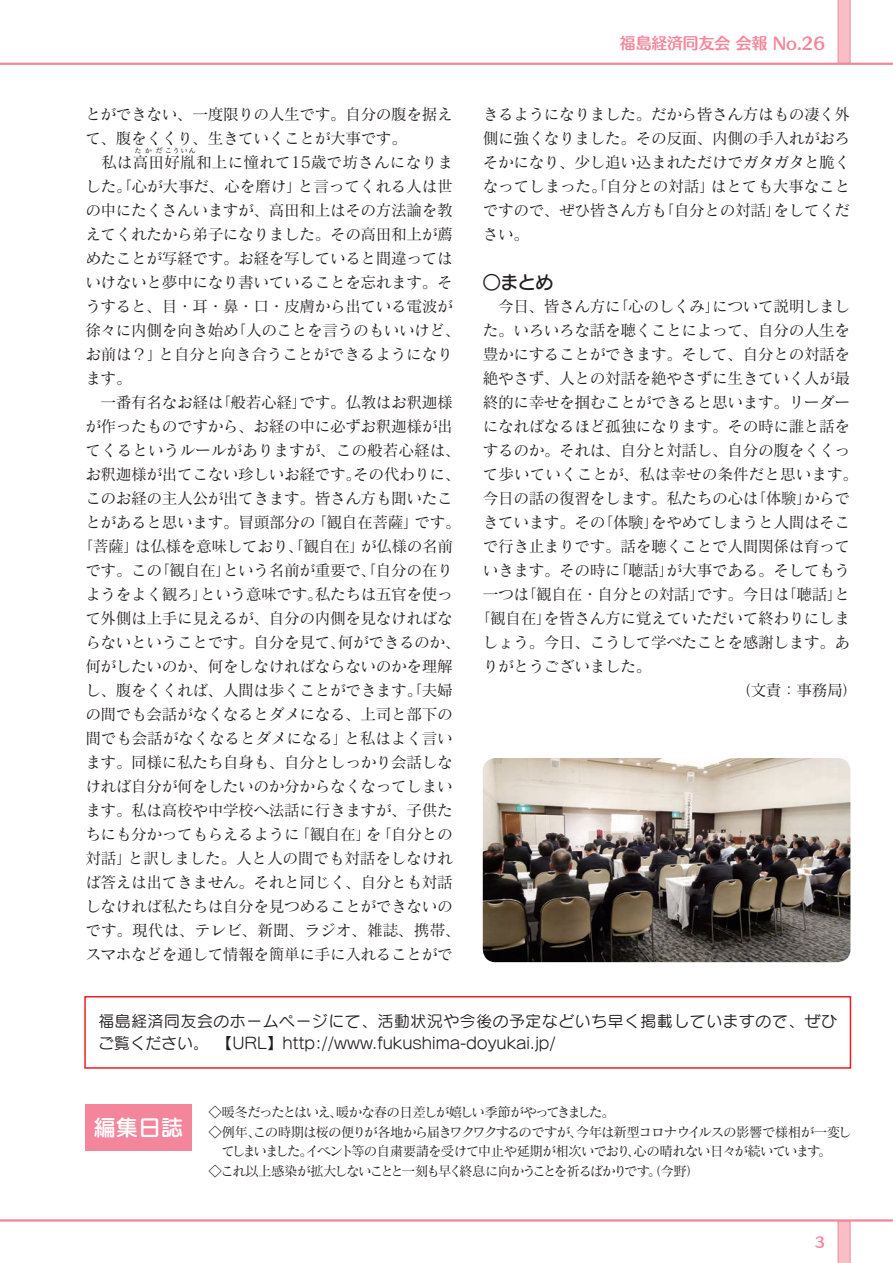
<style>
.page{position:relative;width:893px;height:1263px;background:#fff}
.page>*{position:absolute;margin:0;border:0;box-sizing:border-box;transform-origin:0 0}
.t1{font:22.5px "Seurat Pro DB";color:#fff}
.t2{font:18px "Seurat Pro DB";color:#231f20}
.t3{font:15.75px/24px "Matisse Pro M";letter-spacing:-.03em;color:#231f20}
.t4{font:15.75px/22.5px "Seurat Pro M";letter-spacing:.045em;color:#231f20}
.t5{font:15.75px "Matisse Pro M";letter-spacing:-.005em;color:#231f20}
.t6{font:15.75px "Matisse Pro M";color:#231f20}
.t7{font:15.75px "Humming Std B";color:#f3869a}
.t8{font:13.5px "Matisse Pro M";letter-spacing:-.08em;color:#231f20}
.t9{font:13.5px "Matisse Pro M";letter-spacing:-.115em;color:#231f20}
.t10{font:13.5px "Matisse Pro M";letter-spacing:-.105em;color:#231f20}
.t11{font:13.5px "Humming Std B";color:#f3869a}
.t12{font:6.75px "Matisse Pro M";letter-spacing:.27em;color:#231f20}
</style>
<div class="page">
<svg style="left:838px;top:0;width:12px;height:63px"></svg>
<svg style="left:838px;top:1221px;width:12px;height:42px"></svg>
<hr style="left:0;top:1219px;width:893px;height:2px;background:#f3869a">
<hr style="left:0;top:63px;width:893px;height:2px;background:#f3869a">
<div style="left:85px;top:1104px;width:107px;height:47px;background:#f3869a"></div>
<img style="left:483px;top:758px;width:367px;height:204px">
<div style="left:84px;top:996px;width:767px;height:73px;border:2px solid #ee1d23"></div>
<p class="t3" style="left:85px;top:102px;width:369px">とができない、一度限りの人生です。自分の腹を据えて、腹をくくり、生きていくことが大事です。<br>　私は高田好胤和上に憧れて15歳で坊さんになりま</p>
<p class="t12" style="left:135px;top:147px;width:62px">たかだこういん</p>
<p class="t3" style="left:85px;top:174px;width:369px">した。「心が大事だ、心を磨け」と言ってくれる人は世</p>
<p class="t3" style="left:85px;top:198px;width:369px">の中にたくさんいますが、高田和上はその方法論を教</p>
<p class="t3" style="left:85px;top:222px;width:369px">えてくれたから弟子になりました。その高田和上が薦</p>
<p class="t3" style="left:85px;top:246px;width:369px">めたことが写経です。お経を写していると間違っては</p>
<p class="t3" style="left:85px;top:270px;width:369px">いけないと夢中になり書いていることを忘れます。そ</p>
<p class="t3" style="left:85px;top:294px;width:369px">うすると、目・耳・鼻・口・皮膚から出ている電波が</p>
<p class="t3" style="left:85px;top:318px;width:377px">徐々に内側を向き始め「人のことを言うのもいいけど、</p>
<p class="t3" style="left:85px;top:342px;width:369px">お前は？」と自分と向き合うことができるようになり</p>
<p class="t3" style="left:85px;top:366px;width:48px">ます。</p>
<p class="t3" style="left:85px;top:390px;width:369px">　一番有名なお経は「般若心経」です。仏教はお釈迦様</p>
<p class="t3" style="left:85px;top:414px;width:369px">が作ったものですから、お経の中に必ずお釈迦様が出</p>
<p class="t5" style="left:85px;top:440px;width:377px">てくるというルールがありますが、この般若心経は、</p>
<p class="t3" style="left:85px;top:462px;width:377px">お釈迦様が出てこない珍しいお経です。その代わりに、</p>
<p class="t3" style="left:85px;top:486px;width:369px">このお経の主人公が出てきます。皆さん方も聞いたこ</p>
<p class="t3" style="left:85px;top:510px;width:377px">とがあると思います。冒頭部分の「観自在菩薩」です。</p>
<p class="t3" style="left:77px;top:534px;width:377px">「菩薩」は仏様を意味しており、「観自在」が仏様の名前</p>
<p class="t3" style="left:85px;top:558px;width:369px">です。この「観自在」という名前が重要で、「自分の在り</p>
<p class="t3" style="left:85px;top:582px;width:369px">ようをよく観ろ」という意味です。私たちは五官を使っ</p>
<p class="t3" style="left:85px;top:606px;width:369px">て外側は上手に見えるが、自分の内側を見なければな</p>
<p class="t3" style="left:85px;top:630px;width:377px">らないということです。自分を見て、何ができるのか、</p>
<p class="t3" style="left:85px;top:654px;width:369px">何がしたいのか、何をしなければならないのかを理解</p>
<p class="t3" style="left:85px;top:678px;width:369px">し、腹をくくれば、人間は歩くことができます。「夫婦</p>
<p class="t3" style="left:85px;top:702px;width:369px">の間でも会話がなくなるとダメになる、上司と部下の</p>
<p class="t3" style="left:85px;top:726px;width:369px">間でも会話がなくなるとダメになる」と私はよく言い</p>
<p class="t3" style="left:85px;top:750px;width:369px">ます。同様に私たち自身も、自分としっかり会話しな</p>
<p class="t3" style="left:85px;top:774px;width:369px">ければ自分が何をしたいのか分からなくなってしまい</p>
<p class="t3" style="left:85px;top:798px;width:369px">ます。私は高校や中学校へ法話に行きますが、子供た</p>
<p class="t3" style="left:85px;top:822px;width:369px">ちにも分かってもらえるように「観自在」を「自分との</p>
<p class="t3" style="left:85px;top:846px;width:369px">対話」と訳しました。人と人の間でも対話をしなけれ</p>
<p class="t3" style="left:85px;top:870px;width:369px">ば答えは出てきません。それと同じく、自分とも対話</p>
<p class="t3" style="left:85px;top:894px;width:369px">しなければ私たちは自分を見つめることができないの</p>
<p class="t6" style="left:85px;top:920px;width:377px">です。現代は、テレビ、新聞、ラジオ、雑誌、携帯、</p>
<p class="t3" style="left:85px;top:942px;width:369px">スマホなどを通して情報を簡単に手に入れることがで</p>
<p class="t7" style="left:620px;top:31px;width:207px">福島経済同友会 会報 No.26</p>
<p class="t3" style="left:483px;top:102px;width:369px;text-align:justify">きるようになりました。だから皆さん方はもの凄く外側に強くなりました。その反面、内側の手入れがおろそかになり、少し追い込まれただけでガタガタと脆くなってしまった。「自分との対話」はとても大事なことですので、ぜひ皆さん方も「自分との対話」をしてください。</p>
<p class="t2" style="left:483px;top:270px;width:72px">○まとめ</p>
<p class="t3" style="left:483px;top:294px;width:369px">　今日、皆さん方に「心のしくみ」について説明しまし</p>
<p class="t3" style="left:483px;top:318px;width:369px">た。いろいろな話を聴くことによって、自分の人生を</p>
<p class="t3" style="left:483px;top:342px;width:369px">豊かにすることができます。そして、自分との対話を</p>
<p class="t3" style="left:483px;top:366px;width:369px">絶やさず、人との対話を絶やさずに生きていく人が最</p>
<p class="t3" style="left:483px;top:390px;width:369px">終的に幸せを掴むことができると思います。リーダー</p>
<p class="t3" style="left:483px;top:414px;width:369px">になればなるほど孤独になります。その時に誰と話を</p>
<p class="t3" style="left:483px;top:438px;width:369px">するのか。それは、自分と対話し、自分の腹をくくっ</p>
<p class="t5" style="left:483px;top:464px;width:377px">て歩いていくことが、私は幸せの条件だと思います。</p>
<p class="t3" style="left:483px;top:486px;width:369px">今日の話の復習をします。私たちの心は「体験」からで</p>
<p class="t3" style="left:483px;top:510px;width:369px">きています。その「体験」をやめてしまうと人間はそこ</p>
<p class="t3" style="left:483px;top:534px;width:369px">で行き止まりです。話を聴くことで人間関係は育って</p>
<p class="t3" style="left:483px;top:558px;width:369px">いきます。その時に「聴話」が大事である。そしてもう</p>
<p class="t3" style="left:483px;top:582px;width:369px">一つは「観自在・自分との対話」です。今日は「聴話」と</p>
<p class="t3" style="left:475px;top:606px;width:377px">「観自在」を皆さん方に覚えていただいて終わりにしま</p>
<p class="t3" style="left:483px;top:630px;width:369px">しょう。今日、こうして学べたことを感謝します。あ</p>
<p class="t3" style="left:483px;top:654px;width:170px">りがとうございました。</p>
<p class="t3" style="left:735px;top:678px;width:125px">（文責：事務局）</p>
<p class="t4" style="left:99px;top:1009px;width:740px">福島経済同友会のホームページにて、活動状況や今後の予定などいち早く掲載していますので、ぜひご覧ください。　【URL】http://www.fukushima-doyukai.jp/</p>
<h1 class="t1" style="left:93px;top:1113px;width:92px">編集日誌</h1>
<p class="t10" style="left:209px;top:1103px;width:408px">◇暖冬だったとはいえ、暖かな春の日差しが嬉しい季節がやってきました。</p>
<p class="t8" style="left:209px;top:1123px;width:645px">◇例年、この時期は桜の便りが各地から届きワクワクするのですが、今年は新型コロナウイルスの影響で様相が一変し</p>
<p class="t8" style="left:222px;top:1143px;width:611px">てしまいました。イベント等の自粛要請を受けて中止や延期が相次いでおり、心の晴れない日々が続いています。</p>
<p class="t9" style="left:209px;top:1163px;width:493px">◇これ以上感染が拡大しないことと一刻も早く終息に向かうことを祈るばかりです。（今野）</p>
<p class="t11" style="left:815px;top:1232px;width:11px">3</p>
</div>
